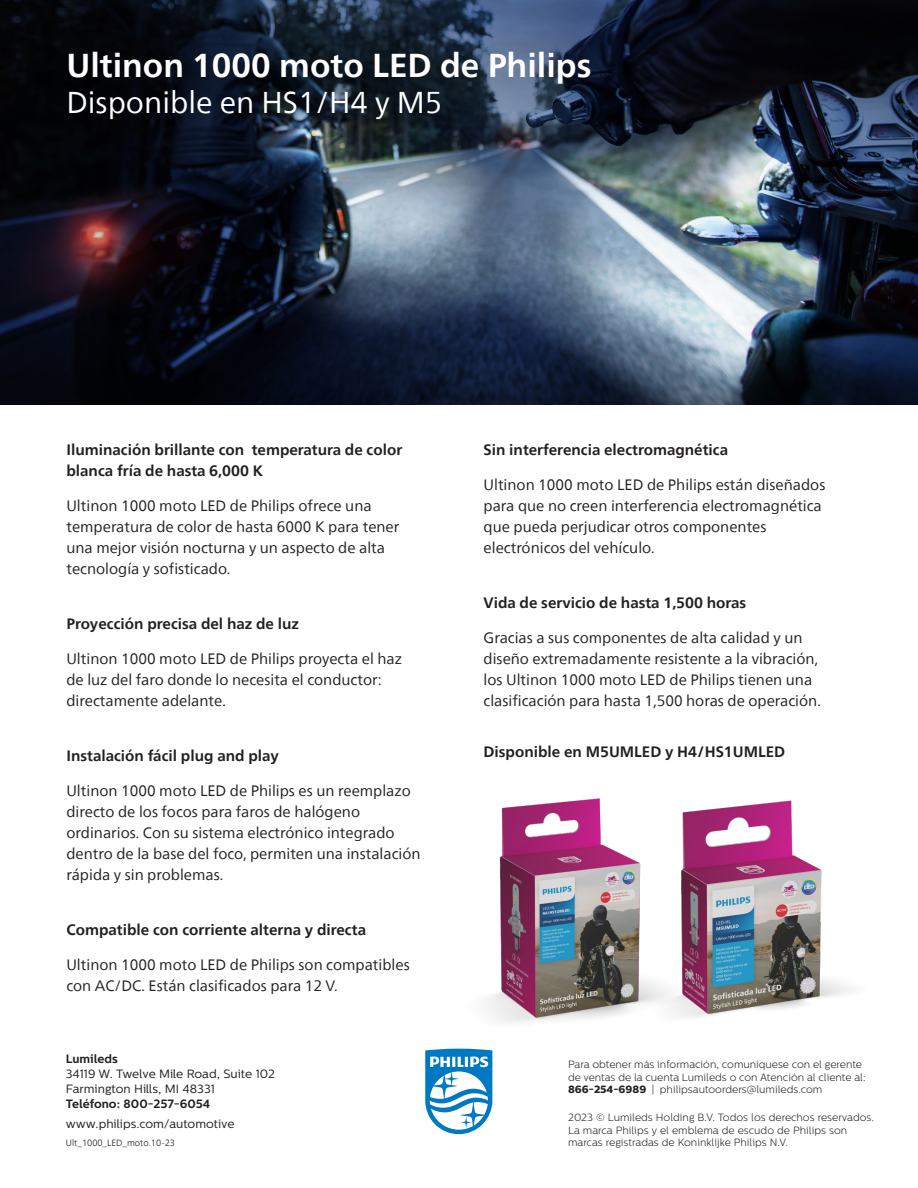
<style>
.page{position:relative;width:918px;height:1188px;background:#fff}
.page>*{position:absolute;margin:0;border:0;box-sizing:border-box;transform-origin:0 0}
.Main_heading_2_medium_40_base_color{font:700 33px "Neue Frutiger World";color:#fff}
.t1{font:30px "Neue Frutiger World";color:#fff}
.t2{font:15px/21px "Neue Frutiger World";color:#231f20}
.t3{font:700 15px/21px "Neue Frutiger World";color:#231f20}
.t4{font:12px/15px "Centrale Sans";color:#231f20}
.t5{font:700 12px "Centrale Sans";color:#231f20}
.Bodycopy_9_12_light{font:300 10.5px/12.6px "Centrale Sans";color:#231f20}
.t6{font:300 9px "Neue Frutiger World";color:#231f20}
.s1{font-weight:700}
.s2{font-weight:800}
</style>
<div class="page">
<img style="left:0;top:0;width:918px;height:405px">
<svg style="left:425px;top:1062px;width:67px;height:72px"></svg>
<img style="left:425px;top:804px;width:110px;height:258px">
<img style="left:535px;top:798px;width:316px;height:223px">
<p class="Main_heading_2_medium_40_base_color" style="left:66px;top:36px;width:527px">Ultinon 1000 moto LED de Philips</p>
<p class="t1" style="left:66px;top:79px;width:377px">Disponible en HS1/H4 y M5</p>
<p class="t3" style="left:66px;top:439px;width:337px">Iluminación brillante con temperatura de color blanca fría de hasta 6,000 K</p>
<p class="t2" style="left:66px;top:495px;width:335px">Ultinon 1000 moto LED de Philips ofrece una temperatura de color de hasta 6000 K para tener una mejor visión nocturna y un aspecto de alta tecnología y sofisticado.</p>
<p class="t3" style="left:66px;top:613px;width:234px">Proyección precisa del haz de luz</p>
<p class="t2" style="left:66px;top:648px;width:337px">Ultinon 1000 moto LED de Philips proyecta el haz de luz del faro donde lo necesita el conductor: directamente adelante.</p>
<p class="t3" style="left:66px;top:745px;width:214px">Instalación fácil plug and play</p>
<p class="t2" style="left:66px;top:780px;width:356px">Ultinon 1000 moto LED de Philips es un reemplazo directo de los focos para faros de halógeno ordinarios. Con su sistema electrónico integrado dentro de la base del foco, permiten una instalación rápida y sin problemas.</p>
<p class="t3" style="left:66px;top:919px;width:301px">Compatible con corriente alterna y directa</p>
<p class="t2" style="left:66px;top:954px;width:345px">Ultinon 1000 moto LED de Philips son compatibles con AC/DC. Están clasificados para 12 V.</p>
<p class="t4" style="left:66px;top:1051px;width:211px"><span class="s1">Lumileds<br></span>34119 W. Twelve Mile Road, Suite 102</p>
<p class="t4" style="left:66px;top:1081px;width:150px">Farmington Hills, MI 48331</p>
<p class="t5" style="left:66px;top:1096px;width:146px">Teléfono: 800-257-6054</p>
<p class="t4" style="left:66px;top:1116px;width:170px">www.philips.com/automotive</p>
<p class="t3" style="left:484px;top:439px;width:246px">Sin interferencia electromagnética</p>
<p class="t2" style="left:484px;top:474px;width:343px">Ultinon 1000 moto LED de Philips están diseñados para que no creen interferencia electromagnética que pueda perjudicar otros componentes electrónicos del vehículo.</p>
<p class="t3" style="left:484px;top:592px;width:264px">Vida de servicio de hasta 1,500 horas</p>
<p class="t2" style="left:484px;top:627px;width:339px">Gracias a sus componentes de alta calidad y un diseño extremadamente resistente a la vibración, los Ultinon 1000 moto LED de Philips tienen una clasificación para hasta 1,500 horas de operación.</p>
<p class="t3" style="left:484px;top:741px;width:303px">Disponible en M5UMLED y H4/HS1UMLED</p>
<p class="Bodycopy_9_12_light" style="left:568px;top:1058px;width:299px">Para obtener más información, comuníquese con el gerente de ventas de la cuenta Lumileds o con Atención al cliente al:<br><span class="s2">866-254-6989</span> | philipsautoorders@lumileds.com</p>
<p class="Bodycopy_9_12_light" style="left:568px;top:1111px;width:308px">2023 © Lumileds Holding B.V. Todos los derechos reservados.<br>La marca Philips y el emblema de escudo de Philips son</p>
<p class="t6" style="left:66px;top:1136px;width:111px">Ult_1000_LED_moto.10-23</p>
<p class="Bodycopy_9_12_light" style="left:568px;top:1136px;width:221px">marcas registradas de Koninklijke Philips N.V.</p>
</div>
